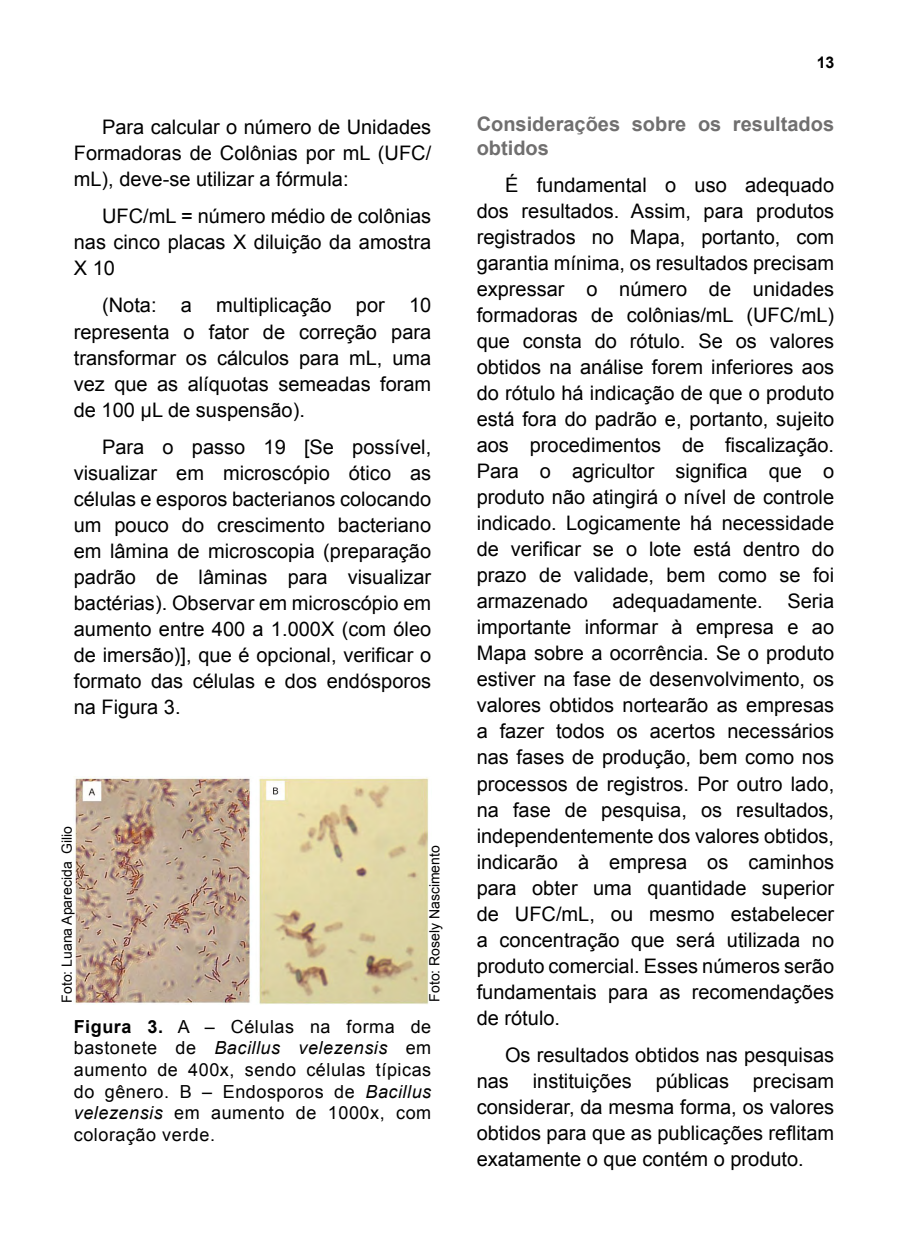
<style>
.page{position:relative;width:908px;height:1248px;background:#fff}
.page>*{position:absolute;margin:0;border:0;box-sizing:border-box;transform-origin:0 0}
.t1{font:20px/26px "Arial";color:#000;text-align:justify}
.t2{font:700 20px/24px "Arial";color:#706f6f}
.t3{font:18px/21.6px "Arial";letter-spacing:.03em;color:#000;text-align:justify}
.t4{font:700 16px "Arial";color:#000}
.t5{font:14px "Arial";color:#000}
.s1{font-weight:700}
.s2{font-style:italic}
</style>
<div class="page">
<img style="left:74px;top:776px;width:355px;height:228px">
<p class="t1" style="left:74px;top:114px;width:359px;text-indent:28px">Para calcular o número de Unidades Formadoras de Colônias por mL (UFC/ mL), deve-se utilizar a fórmula:</p>
<p class="t1" style="left:74px;top:203px;width:359px;text-indent:28px">UFC/mL = número médio de colônias nas cinco placas X diluição da amostra X 10</p>
<p class="t1" style="left:74px;top:292px;width:359px;text-indent:28px">(Nota: a multiplicação por 10 representa o fator de correção para transformar os cálculos para mL, uma vez que as alíquotas semeadas foram de 100 µL de suspensão).</p>
<p class="t1" style="left:74px;top:434px;width:359px;text-indent:28px">Para o passo 19 [Se possível, visualizar em microscópio ótico as células e esporos bacterianos colocando um pouco do crescimento bacteriano em lâmina de microscopia (preparação padrão de lâminas para visualizar bactérias). Observar em microscópio em aumento entre 400 a 1.000X (com óleo de imersão)], que é opcional, verificar o formato das células e dos endósporos na Figura 3.</p>
<p class="t5" style="left:58px;top:1002px;width:178px;rotate:-90deg">Foto: Luana Aparecida Gilio</p>
<p class="t5" style="left:425px;top:1001px;width:158px;rotate:-90deg">Foto: Rosely Nascimento</p>
<p class="t3" style="left:74px;top:1015px;width:359px"><span class="s1">Figura 3.</span> A – Células na forma de bastonete de <span class="s2">Bacillus velezensis</span> em aumento de 400x, sendo células típicas do gênero. B – Endosporos de <span class="s2">Bacillus velezensis</span> em aumento de 1000x, com coloração verde.</p>
<p class="t4" style="left:816px;top:52px;width:19px">13</p>
<p class="t2" style="left:476px;top:112px;width:359px">Considerações sobre os resultados obtidos</p>
<p class="t1" style="left:476px;top:172px;width:359px;text-indent:28px">É fundamental o uso adequado dos resultados. Assim, para produtos registrados no Mapa, portanto, com garantia mínima, os resultados precisam expressar o número de unidades formadoras de colônias/mL (UFC/mL) que consta do rótulo. Se os valores obtidos na análise forem inferiores aos do rótulo há indicação de que o produto está fora do padrão e, portanto, sujeito aos procedimentos de fiscalização.<br>Para o agricultor significa que o produto não atingirá o nível de controle indicado. Logicamente há necessidade de verificar se o lote está dentro do prazo de validade, bem como se foi armazenado adequadamente. Seria importante informar à empresa e ao Mapa sobre a ocorrência. Se o produto estiver na fase de desenvolvimento, os valores obtidos nortearão as empresas a fazer todos os acertos necessários nas fases de produção, bem como nos processos de registros. Por outro lado, na fase de pesquisa, os resultados, independentemente dos valores obtidos, indicarão à empresa os caminhos para obter uma quantidade superior de UFC/mL, ou mesmo estabelecer a concentração que será utilizada no produto comercial. Esses números serão fundamentais para as recomendações de rótulo.</p>
<p class="t1" style="left:476px;top:1042px;width:359px;text-indent:28px">Os resultados obtidos nas pesquisas nas instituições públicas precisam considerar, da mesma forma, os valores obtidos para que as publicações reflitam exatamente o que contém o produto.</p>
</div>
